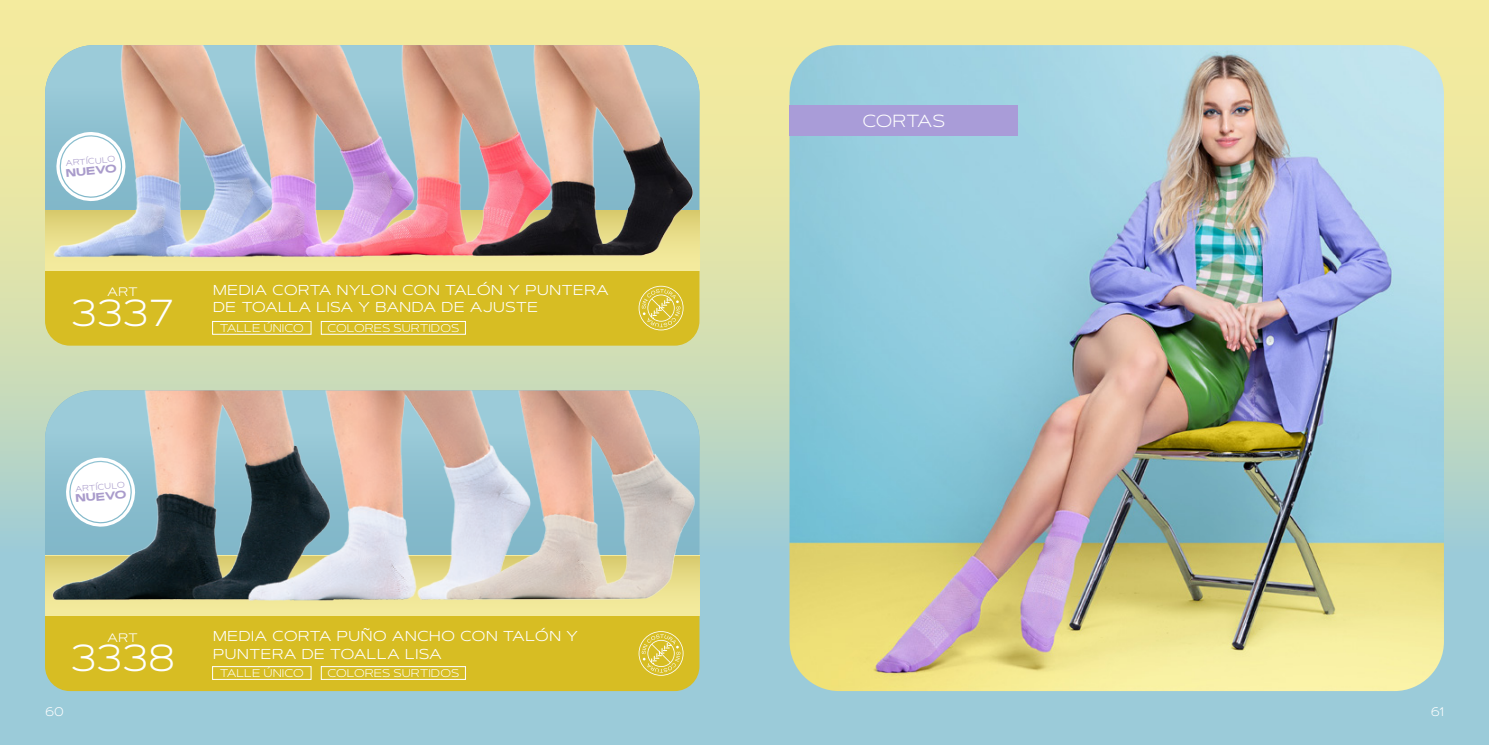
<style>
.page{position:relative;width:1489px;height:745px;background:#fff}
.page>*{position:absolute;margin:0;border:0;box-sizing:border-box;transform-origin:0 0}
.t1{font:300 37.5px "Artegra Sans Extended SC";letter-spacing:-.015em;color:#fff}
.t2{font:300 17.5px/17.5px "Artegra Sans Extended SC";color:#fff}
.t3{font:300 15px "Artegra Sans Extended SC";letter-spacing:-.005em;color:#fff}
.t4{font:700 13.12px "Artegra Sans Extended SC";color:#a99bcb}
.t5{font:300 12.5px "Artegra Sans Extended SC";color:#fff}
.t6{font:300 11.25px "Artegra Sans Extended SC";color:#fff}
.t7{font:300 10px "Artegra Sans Extended SC";color:#a99bcb}
</style>
<div class="page">
<div style="left:0;top:0;width:1488px;height:744px;background:linear-gradient(to bottom,#ffef95,#8ec6e1)"></div>
<div style="left:45px;top:270px;width:654px;height:75px;background:#d7bd23"></div>
<div style="left:45px;top:615px;width:654px;height:75px;background:#d7bd23"></div>
<img style="left:45px;top:45px;width:654px;height:225px">
<svg style="left:638px;top:285px;width:45px;height:45px;background:#ddc849"></svg>
<svg style="left:55px;top:130px;width:72px;height:72px"></svg>
<div style="left:212px;top:321px;width:99px;height:13px;border:1px solid #fff"></div>
<div style="left:321px;top:321px;width:145px;height:13px;border:1px solid #fff"></div>
<img style="left:45px;top:390px;width:654px;height:225px">
<svg style="left:638px;top:630px;width:45px;height:45px;background:#ddc849"></svg>
<div style="left:212px;top:665px;width:99px;height:14px;border:1px solid #fff"></div>
<div style="left:321px;top:665px;width:145px;height:14px;border:1px solid #fff"></div>
<svg style="left:65px;top:456px;width:72px;height:72px"></svg>
<img style="left:789px;top:45px;width:654px;height:645px">
<div style="left:789px;top:105px;width:228px;height:30px;background:#a99cd8"></div>
<p class="t7" style="left:65px;top:156px;width:52px;rotate:-5deg">artíc u lo</p>
<p class="t4" style="left:65px;top:162px;width:53px;rotate:-5deg">nuevo</p>
<p class="t3" style="left:107px;top:281px;width:32px">art</p>
<h1 class="t1" style="left:71px;top:287px;width:105px">3337</h1>
<p class="t2" style="left:213px;top:280px;width:397px">media corta nylon con talón y puntera de toalla lisa y banda de ajuste</p>
<p class="t6" style="left:220px;top:320px;width:86px">TALLE ÚNICO</p>
<p class="t6" style="left:327px;top:320px;width:133px">COLORES SURTIDOS</p>
<p class="t7" style="left:74px;top:481px;width:52px;rotate:-5deg">artíc u lo</p>
<p class="t4" style="left:75px;top:487px;width:53px;rotate:-5deg">nuevo</p>
<p class="t3" style="left:107px;top:626px;width:32px">art</p>
<p class="t2" style="left:213px;top:626px;width:367px">media corta puño ancho con talón y puntera de toalla lisa</p>
<p class="t6" style="left:220px;top:665px;width:86px">TALLE ÚNICO</p>
<p class="t6" style="left:327px;top:665px;width:133px">COLORES SURTIDOS</p>
<h1 class="t1" style="left:70px;top:632px;width:106px">3338</h1>
<p class="t2" style="left:862px;top:112px;width:84px">CORTAS</p>
<p class="t5" style="left:45px;top:702px;width:20px">60</p>
<p class="t5" style="left:1430px;top:702px;width:15px">61</p>
</div>
